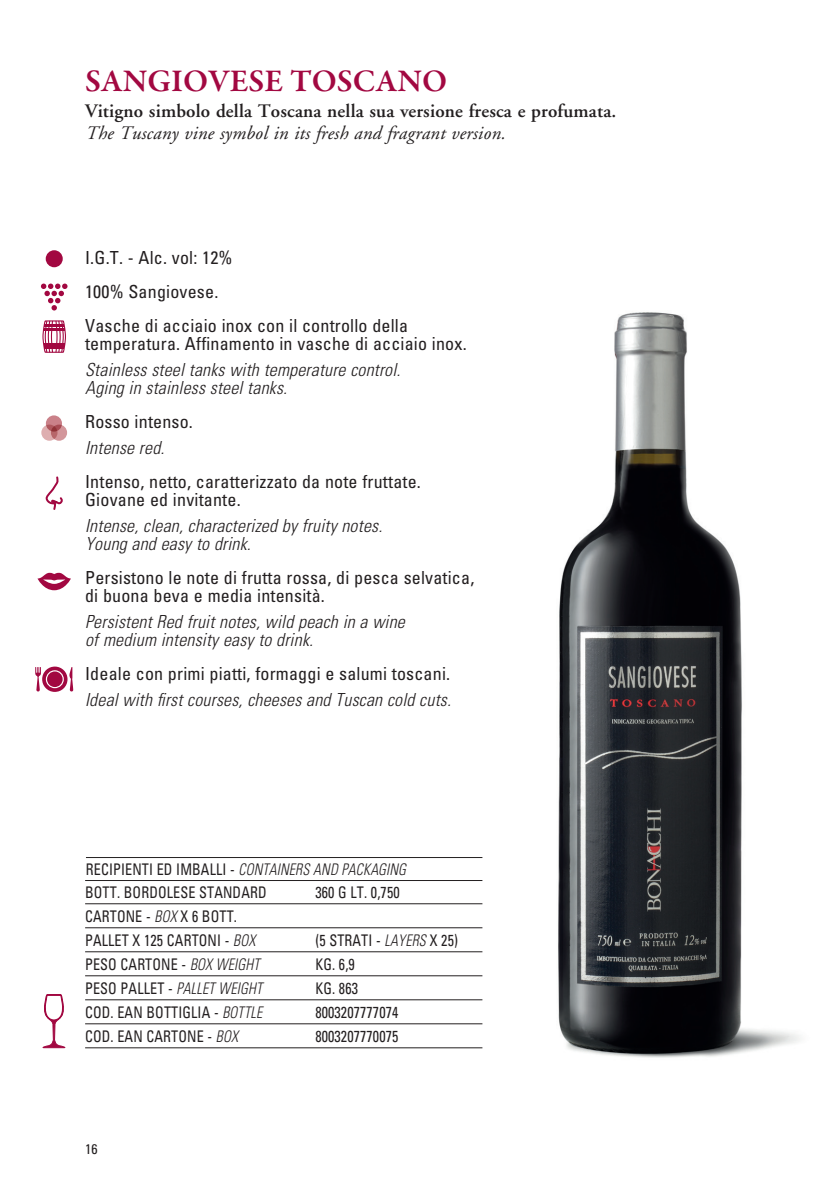
<style>
.page{position:relative;width:840px;height:1191px;background:#fff}
.page>*{position:absolute;margin:0;border:0;box-sizing:border-box;transform-origin:0 0}
.Normale{font:600 32px "Garamond Premr Pro";color:#a20841}
.Normale-2{font:600 19px "Adobe Garamond";letter-spacing:.01em;color:#231f20}
.Normale-3{font:italic 19px "Adobe Garamond";letter-spacing:.01em;color:#231f20}
.Normale-4{font:condensed 18px/18px "Univers";letter-spacing:.01em;color:#231f20}
.Normale-5{font:italic 300 condensed 18px "Univers";letter-spacing:.01em;color:#231f20}
.Normale-6{font:condensed 16px "Univers";letter-spacing:.01em;color:#231f20;scale:.88 1}
.Normale-7{font:italic 300 condensed 16px "Univers";letter-spacing:.01em;color:#231f20;scale:.88 1}
.t1{font:condensed 14px "Univers";color:#231f20}
.s1{font-weight:400;font-style:normal}
.s2{font-weight:300;font-style:italic}
</style>
<div class="page">
<img style="left:558px;top:312px;width:242px;height:746px">
<hr style="left:85px;top:880px;width:397px;height:1px;background:#231f20">
<hr style="left:85px;top:903px;width:397px;height:1px;background:#231f20">
<hr style="left:85px;top:927px;width:397px;height:1px;background:#231f20">
<hr style="left:85px;top:951px;width:397px;height:1px;background:#231f20">
<hr style="left:85px;top:975px;width:397px;height:1px;background:#231f20">
<hr style="left:85px;top:999px;width:397px;height:1px;background:#231f20">
<hr style="left:85px;top:1023px;width:397px;height:1px;background:#231f20">
<hr style="left:85px;top:1047px;width:397px;height:1px;background:#231f20">
<hr style="left:86px;top:857px;width:396px;height:1px;background:#231f20">
<div style="left:46px;top:250px;width:17px;height:17px;background:#a20841;border-radius:50%"></div>
<svg style="left:41px;top:424px;width:16px;height:17px"></svg>
<svg style="left:51px;top:424px;width:16px;height:17px"></svg>
<svg style="left:46px;top:415px;width:16px;height:16px"></svg>
<svg style="left:41px;top:283px;width:26px;height:27px"></svg>
<svg style="left:45px;top:476px;width:18px;height:34px"></svg>
<svg style="left:42px;top:320px;width:24px;height:33px"></svg>
<hr style="left:44px;top:325px;width:20px;height:2px;background:#a20841">
<hr style="left:44px;top:328px;width:21px;height:2px;background:#a20841">
<hr style="left:44px;top:343px;width:21px;height:2px;background:#a20841">
<hr style="left:44px;top:346px;width:20px;height:2px;background:#a20841">
<svg style="left:37px;top:573px;width:34px;height:17px"></svg>
<svg style="left:35px;top:666px;width:38px;height:26px"></svg>
<svg style="left:43px;top:994px;width:22px;height:53px"></svg>
<p class="Normale" style="left:85px;top:62px;width:363px">SANGIOVESE TOSCANO</p>
<p class="Normale-2" style="left:85px;top:100px;width:532px">Vitigno simbolo della Toscana nella sua versione fresca e profumata.</p>
<p class="Normale-3" style="left:85px;top:123px;width:421px">The Tuscany vine symbol in its fresh and fragrant version.</p>
<p class="Normale-4" style="left:85px;top:248px;width:149px">I.G.T. - Alc. vol: 12%</p>
<p class="Normale-4" style="left:85px;top:282px;width:135px">100% Sangiovese.</p>
<p class="Normale-4" style="left:85px;top:316px;width:383px">Vasche di acciaio inox con il controllo della temperatura. Affinamento in vasche di acciaio inox.</p>
<p class="Normale-5" style="left:85px;top:359px;width:317px">Stainless steel tanks with temperature control.</p>
<p class="Normale-5" style="left:85px;top:377px;width:203px">Aging in stainless steel tanks.</p>
<p class="Normale-4" style="left:85px;top:412px;width:109px">Rosso intenso.</p>
<p class="Normale-5" style="left:85px;top:437px;width:81px">Intense red.</p>
<p class="Normale-4" style="left:85px;top:472px;width:337px">Intenso, netto, caratterizzato da note fruttate.<br>Giovane ed invitante.</p>
<p class="Normale-5" style="left:85px;top:515px;width:298px">Intense, clean, characterized by fruity notes.</p>
<p class="Normale-5" style="left:85px;top:533px;width:167px">Young and easy to drink.</p>
<p class="Normale-4" style="left:85px;top:568px;width:390px">Persistono le note di frutta rossa, di pesca selvatica, di buona beva e media intensità.</p>
<p class="Normale-5" style="left:85px;top:611px;width:321px">Persistent Red fruit notes, wild peach in a wine</p>
<p class="Normale-5" style="left:85px;top:629px;width:229px">of medium intensity easy to drink.</p>
<p class="Normale-4" style="left:85px;top:664px;width:366px">Ideale con primi piatti, formaggi e salumi toscani.</p>
<p class="Normale-5" style="left:85px;top:689px;width:367px">Ideal with first courses, cheeses and Tuscan cold cuts.</p>
<p class="Normale-7" style="left:86px;top:859px;width:365px"><span class="s1">RECIPIENTI ED IMBALLI -</span> CONTAINERS AND PACKAGING</p>
<p class="Normale-6" style="left:85px;top:882px;width:208px">BOTT. BORDOLESE STANDARD</p>
<p class="Normale-6" style="left:315px;top:882px;width:97px">360 G LT. 0,750</p>
<p class="Normale-6" style="left:85px;top:906px;width:174px">CARTONE - <span class="s2">BOX</span> X 6 BOTT.</p>
<p class="Normale-6" style="left:85px;top:930px;width:195px">PALLET X 125 CARTONI - <span class="s2">BOX</span></p>
<p class="Normale-6" style="left:315px;top:930px;width:163px">(5 STRATI - <span class="s2">LAYERS</span> X 25)</p>
<p class="Normale-6" style="left:85px;top:954px;width:200px">PESO CARTONE - <span class="s2">BOX WEIGHT</span></p>
<p class="Normale-6" style="left:315px;top:954px;width:46px">KG. 6,9</p>
<p class="Normale-7" style="left:85px;top:978px;width:203px"><span class="s1">PESO PALLET -</span> PALLET WEIGHT</p>
<p class="Normale-6" style="left:315px;top:978px;width:50px">KG. 863</p>
<p class="Normale-6" style="left:85px;top:1002px;width:203px">COD. EAN BOTTIGLIA - <span class="s2">BOTTLE</span></p>
<p class="Normale-6" style="left:315px;top:1002px;width:96px">8003207777074</p>
<p class="Normale-6" style="left:85px;top:1026px;width:175px">COD. EAN CARTONE - <span class="s2">BOX</span></p>
<p class="Normale-6" style="left:315px;top:1026px;width:96px">8003207770075</p>
<p class="t1" style="left:85px;top:1140px;width:14px">16</p>
</div>
